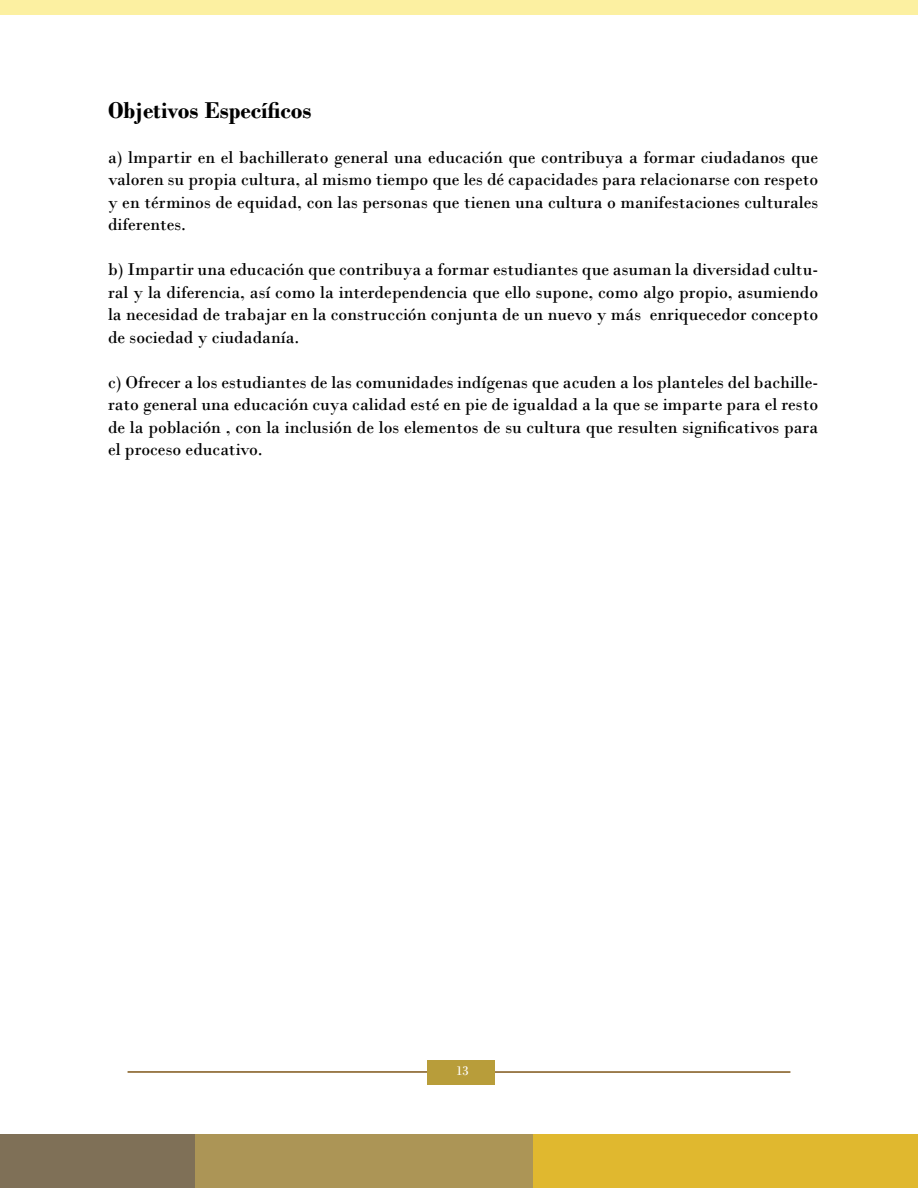
<style>
.page{position:relative;width:918px;height:1188px;background:#fff}
.page>*{position:absolute;margin:0;border:0;box-sizing:border-box;transform-origin:0 0}
.t1{font:700 24px "Bodoni";color:#000}
.t2{font:18px/22.5px "Bodoni";color:#000;text-align:justify}
.t3{font:13.5px "Bodoni";color:#fff}
</style>
<div class="page">
<hr style="left:490px;top:1071px;width:300px;height:2px;background:#7f5619">
<hr style="left:128px;top:1071px;width:300px;height:2px;background:#7f5619">
<div style="left:0;top:1134px;width:201px;height:54px;background:#7f7057"></div>
<div style="left:196px;top:1134px;width:342px;height:54px;background:#ac9556"></div>
<div style="left:534px;top:1134px;width:384px;height:54px;background:#e0b82f"></div>
<div style="left:0;top:0;width:918px;height:14px;background:#fcf0a1"></div>
<div style="left:427px;top:1060px;width:68px;height:24px;background:#b89d3a"></div>
<p class="t1" style="left:108px;top:96px;width:205px">Objetivos Específicos</p>
<p class="t2" style="left:108px;top:146px;width:712px">a) lmpartir en el bachillerato general una educación que contribuya a formar ciudadanos que valoren su propia cultura, al mismo tiempo que les dé capacidades para relacionarse con respeto y en términos de equidad, con las personas que tienen una cultura o manifestaciones culturales diferentes.</p>
<p class="t2" style="left:108px;top:258px;width:712px">b) Impartir una educación que contribuya a formar estudiantes que asuman la diversidad cultu&shy;ral y la diferencia, así como la interdependencia que ello supone, como algo propio, asumiendo la necesidad de trabajar en la construcción conjunta de un nuevo y más enriquecedor concepto de sociedad y ciudadanía.</p>
<p class="t2" style="left:108px;top:371px;width:712px">c) Ofrecer a los estudiantes de las comunidades indígenas que acuden a los planteles del bachille&shy;rato general una educación cuya calidad esté en pie de igualdad a la que se imparte para el resto de la población , con la inclusión de los elementos de su cultura que resulten significativos para el proceso educativo.</p>
<p class="t3" style="left:456px;top:1063px;width:14px">13</p>
</div>
